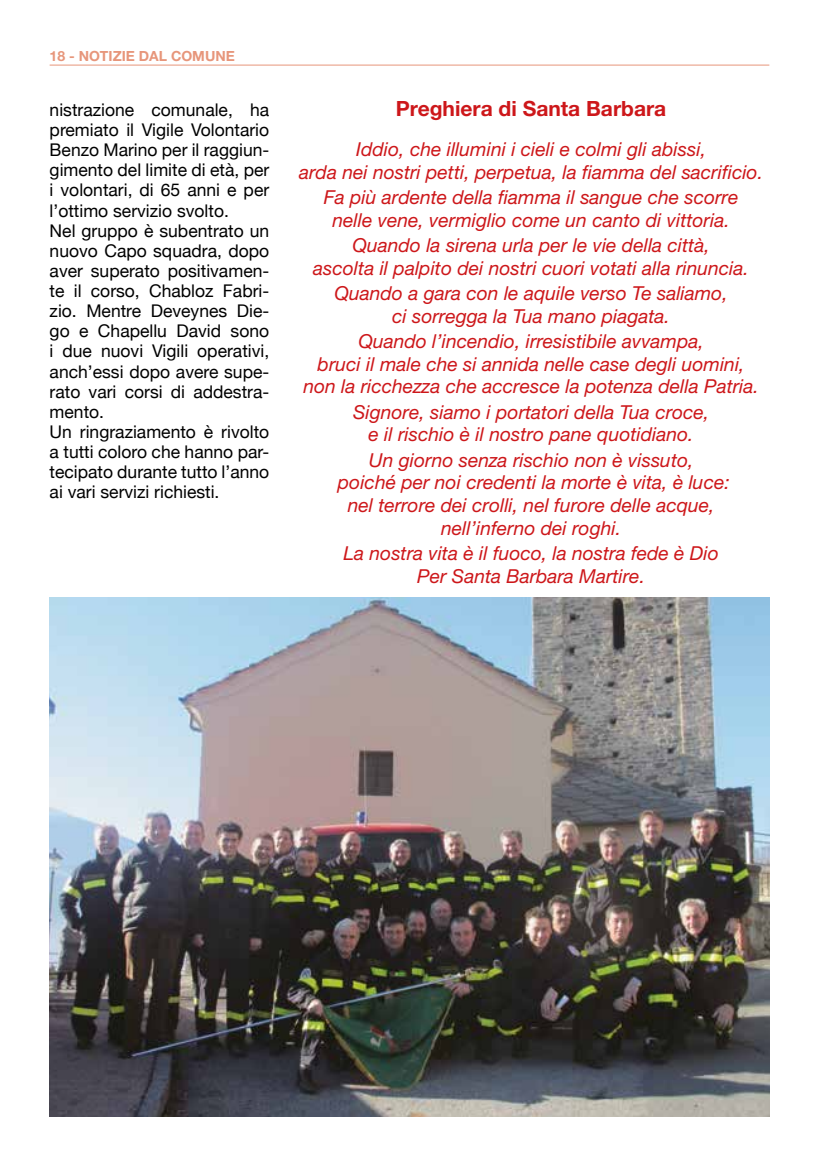
<style>
.page{position:relative;width:819px;height:1166px;background:#fff}
.page>*{position:absolute;margin:0;border:0;box-sizing:border-box;transform-origin:0 0}
.t1{font:700 21px "Helvetica Neue";color:#cd171a}
.t2{font:italic 19.25px/22.8px "Helvetica Neue";color:#cd171a;text-align:center}
.t3{font:17.5px/20.1px "Helvetica Neue";color:#000}
.t4{font:700 14px "Helvetica Neue";color:#e7967b}
</style>
<div class="page">
<hr style="left:50px;top:65px;width:719px;height:1px;background:#e7967b">
<img style="left:50px;top:598px;width:719px;height:518px">
<p class="t4" style="left:50px;top:47px;width:187px">18 - NOTIZIE DAL COMUNE</p>
<p class="t3" style="left:50px;top:101px;width:221px">nistrazione comunale, ha premiato il Vigile Volontario<br>Benzo Marino per il raggiun&shy;gimento del limite di età, per i volontari, di 65 anni e per l’ottimo servizio svolto.<br>Nel gruppo è subentrato un nuovo Capo squadra, dopo aver superato positivamen&shy;te il corso, Chabloz Fabri&shy;zio. Mentre Deveynes Die&shy;go e Chapellu David sono i due nuovi Vigili operativi, anch’essi dopo avere supe&shy;rato vari corsi di addestra&shy;mento.<br>Un ringraziamento è rivolto a tutti coloro che hanno par&shy;tecipato durante tutto l’anno ai vari servizi richiesti.</p>
<p class="t1" style="left:396px;top:95px;width:272px">Preghiera di Santa Barbara</p>
<p class="t2" style="left:299px;top:137px;width:465px">Iddio, che illumini i cieli e colmi gli abissi,<br>arda nei nostri petti, perpetua, la fiamma del sacrificio.</p>
<p class="t2" style="left:324px;top:185px;width:416px">Fa più ardente della fiamma il sangue che scorre nelle vene, vermiglio come un canto di vittoria.</p>
<p class="t2" style="left:313px;top:233px;width:437px">Quando la sirena urla per le vie della città,<br>ascolta il palpito dei nostri cuori votati alla rinuncia.</p>
<p class="t2" style="left:334px;top:281px;width:394px">Quando a gara con le aquile verso Te saliamo, ci sorregga la Tua mano piagata.</p>
<p class="t2" style="left:303px;top:329px;width:457px">Quando l’incendio, irresistibile avvampa,<br>bruci il male che si annida nelle case degli uomini, non la ricchezza che accresce la potenza della Patria.</p>
<p class="t2" style="left:353px;top:400px;width:357px">Signore, siamo i portatori della Tua croce, e il rischio è il nostro pane quotidiano.</p>
<p class="t2" style="left:338px;top:448px;width:393px">Un giorno senza rischio non è vissuto,<br>poiché per noi credenti la morte è vita, è luce: nel terrore dei crolli, nel furore delle acque, nell’inferno dei roghi.</p>
<p class="t2" style="left:343px;top:542px;width:377px">La nostra vita è il fuoco, la nostra fede è Dio<br>Per Santa Barbara Martire.</p>
</div>
